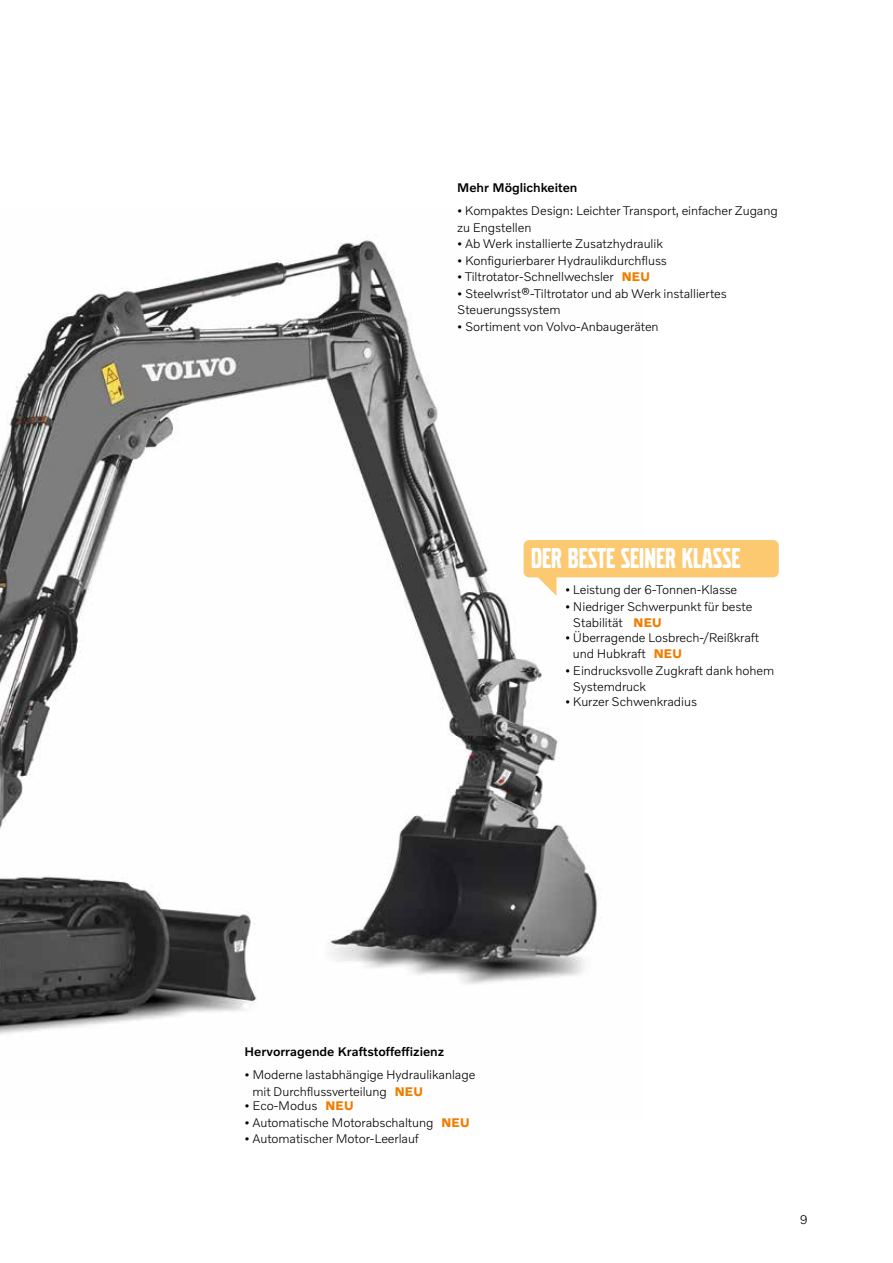
<style>
.page{position:relative;width:893px;height:1263px;background:#fff}
.page>*{position:absolute;margin:0;border:0;box-sizing:border-box;transform-origin:0 0}
.t1{font:30px "Volvo Broad Pro";color:#fff}
.t2{font:300 12.75px/16.5px "Volvo Novum";letter-spacing:-.005em;color:#000}
.t3{font:500 12.75px "Volvo Novum";color:#000}
.s1{font-weight:700;color:#ef7d00}
</style>
<div class="page">
<img style="left:0;top:235px;width:644px;height:800px">
<div style="left:524px;top:540px;width:255px;height:37px;background:#fcc870;border-radius:6px"></div>
<svg style="left:537px;top:577px;width:19px;height:19px"></svg>
<p class="t3" style="left:457px;top:180px;width:122px">Mehr Möglichkeiten</p>
<p class="t2" style="left:457px;top:202px;width:322px">• Kompaktes Design: Leichter Transport, einfacher Zugang zu Engstellen</p>
<p class="t2" style="left:457px;top:235px;width:207px">• Ab Werk installierte Zusatzhydraulik</p>
<p class="t2" style="left:457px;top:252px;width:211px">• Konfigurierbarer Hydraulikdurchfluss</p>
<p class="t2" style="left:457px;top:268px;width:194px">• Tiltrotator-Schnellwechsler <span class="s1">NEU</span></p>
<p class="t2" style="left:457px;top:285px;width:271px">• Steelwrist®-Tiltrotator und ab Werk installiertes<br>Steuerungssystem</p>
<p class="t2" style="left:457px;top:318px;width:203px">• Sortiment von Volvo-Anbaugeräten</p>
<h1 class="t1" style="left:531px;top:544px;width:211px">DER BESTE SEINER KLASSE</h1>
<p class="t2" style="left:565px;top:581px;width:174px">• Leistung der 6-Tonnen-Klasse</p>
<p class="t2" style="left:573px;top:598px;width:181px;text-indent:-8px">• Niedriger Schwerpunkt für beste<br>Stabilität <span class="s1">NEU</span></p>
<p class="t2" style="left:573px;top:629px;width:188px;text-indent:-8px">• Überragende Losbrech-/Reißkraft und Hubkraft <span class="s1">NEU</span></p>
<p class="t2" style="left:573px;top:662px;width:203px;text-indent:-8px">• Eindrucksvolle Zugkraft dank hohem<br>Systemdruck</p>
<p class="t2" style="left:565px;top:693px;width:134px">• Kurzer Schwenkradius</p>
<p class="t3" style="left:244px;top:1044px;width:201px">Hervorragende Kraftstoffeffizienz</p>
<p class="t2" style="left:252px;top:1066px;width:224px;text-indent:-8px">• Moderne lastabhängige Hydraulikanlage mit Durchflussverteilung <span class="s1">NEU</span></p>
<p class="t2" style="left:244px;top:1097px;width:111px">• Eco-Modus <span class="s1">NEU</span></p>
<p class="t2" style="left:244px;top:1114px;width:227px">• Automatische Motorabschaltung <span class="s1">NEU</span></p>
<p class="t2" style="left:244px;top:1130px;width:176px">• Automatischer Motor-Leerlauf</p>
<p class="t2" style="left:800px;top:1210px;width:10px">9</p>
</div>
